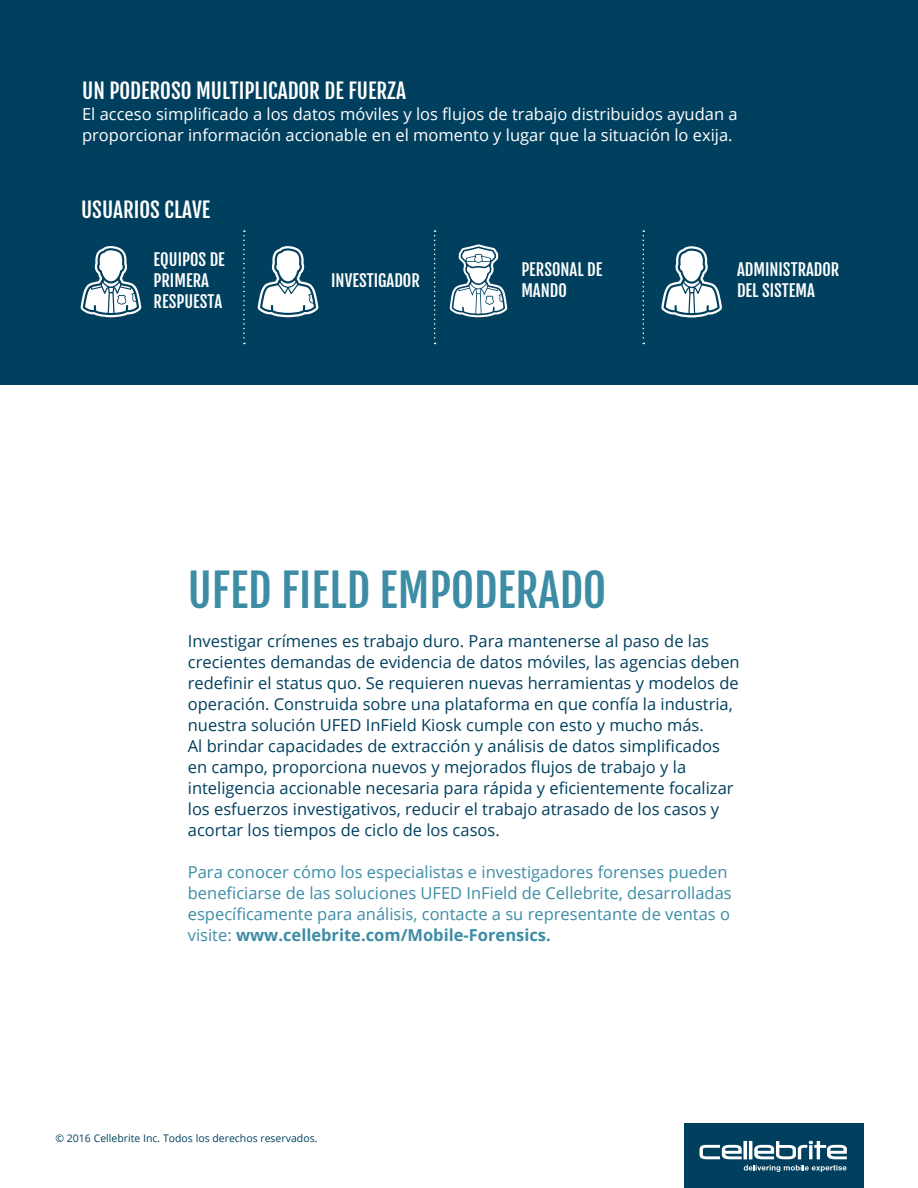
<style>
.page{position:relative;width:918px;height:1188px;background:#fff}
.page>*{position:absolute;margin:0;border:0;box-sizing:border-box;transform-origin:0 0}
.t1{font:45px "Fjalla One";color:#3d8ca6}
.t2{font:21px "Fjalla One";color:#fff}
.t3{font:16.5px/21px "Open Sans";color:#00405e}
.t4{font:16.5px/21px "Open Sans";color:#3d8ca6}
.t5{font:16.5px/21px "Open Sans";color:#fff}
.t6{font:16.5px/21px "Fjalla One";color:#fff}
.t7{font:10.5px "Open Sans";color:#00405e}
.s1{font-weight:700}
</style>
<div class="page">
<div style="left:0;top:0;width:918px;height:384px;background:#00405e"></div>
<svg style="left:80px;top:246px;width:61px;height:71px"></svg>
<div style="left:684px;top:1124px;width:180px;height:64px;background:#00405e"></div>
<hr style="left:749px;top:1141px;width:3px;height:18px;background:#fff">
<svg style="left:754px;top:1141px;width:93px;height:18px"></svg>
<svg style="left:700px;top:1145px;width:42px;height:14px"></svg>
<svg style="left:743px;top:1141px;width:4px;height:18px"></svg>
<svg style="left:744px;top:1165px;width:103px;height:7px"></svg>
<svg style="left:661px;top:246px;width:61px;height:71px"></svg>
<svg style="left:243px;top:230px;width:2px;height:114px"></svg>
<svg style="left:434px;top:230px;width:2px;height:114px"></svg>
<svg style="left:643px;top:230px;width:1px;height:114px"></svg>
<svg style="left:450px;top:244px;width:57px;height:73px"></svg>
<svg style="left:258px;top:246px;width:61px;height:71px"></svg>
<p class="t2" style="left:82px;top:78px;width:325px">UN PODEROSO MULTIPLICADOR DE FUERZA</p>
<p class="t5" style="left:82px;top:103px;width:657px">El acceso simplificado a los datos móviles y los flujos de trabajo distribuidos ayudan a proporcionar información accionable en el momento y lugar que la situación lo exija.</p>
<p class="t2" style="left:81px;top:197px;width:131px">USUARIOS CLAVE</p>
<p class="t6" style="left:154px;top:249px;width:73px">EQUIPOS DE<br>PRIMERA<br>RESPUESTA</p>
<p class="t6" style="left:521px;top:259px;width:83px">PERSONAL DE<br>MANDO</p>
<p class="t6" style="left:331px;top:270px;width:90px">INVESTIGADOR</p>
<p class="t6" style="left:737px;top:259px;width:104px">ADMINISTRADOR<br>DEL SISTEMA</p>
<p class="t1" style="left:188px;top:563px;width:420px">UFED FIELD EMPODERADO</p>
<p class="t3" style="left:188px;top:630px;width:553px">Investigar crímenes es trabajo duro. Para mantenerse al paso de las crecientes demandas de evidencia de datos móviles, las agencias deben redefinir el status quo. Se requieren nuevas herramientas y modelos de operación. Construida sobre una plataforma en que confía la industria, nuestra solución UFED InField Kiosk cumple con esto y mucho más.<br>Al brindar capacidades de extracción y análisis de datos simplificados en campo, proporciona nuevos y mejorados flujos de trabajo y la inteligencia accionable necesaria para rápida y eficientemente focalizar los esfuerzos investigativos, reducir el trabajo atrasado de los casos y acortar los tiempos de ciclo de los casos.</p>
<p class="t4" style="left:188px;top:861px;width:545px">Para conocer cómo los especialistas e investigadores forenses pueden beneficiarse de las soluciones UFED InField de Cellebrite, desarrolladas específicamente para análisis, contacte a su representante de ventas o visite: <span class="s1">www.cellebrite.com/Mobile-Forensics.</span></p>
<p class="t7" style="left:55px;top:1131px;width:264px">© 2016 Cellebrite Inc. Todos los derechos reservados.</p>
</div>
